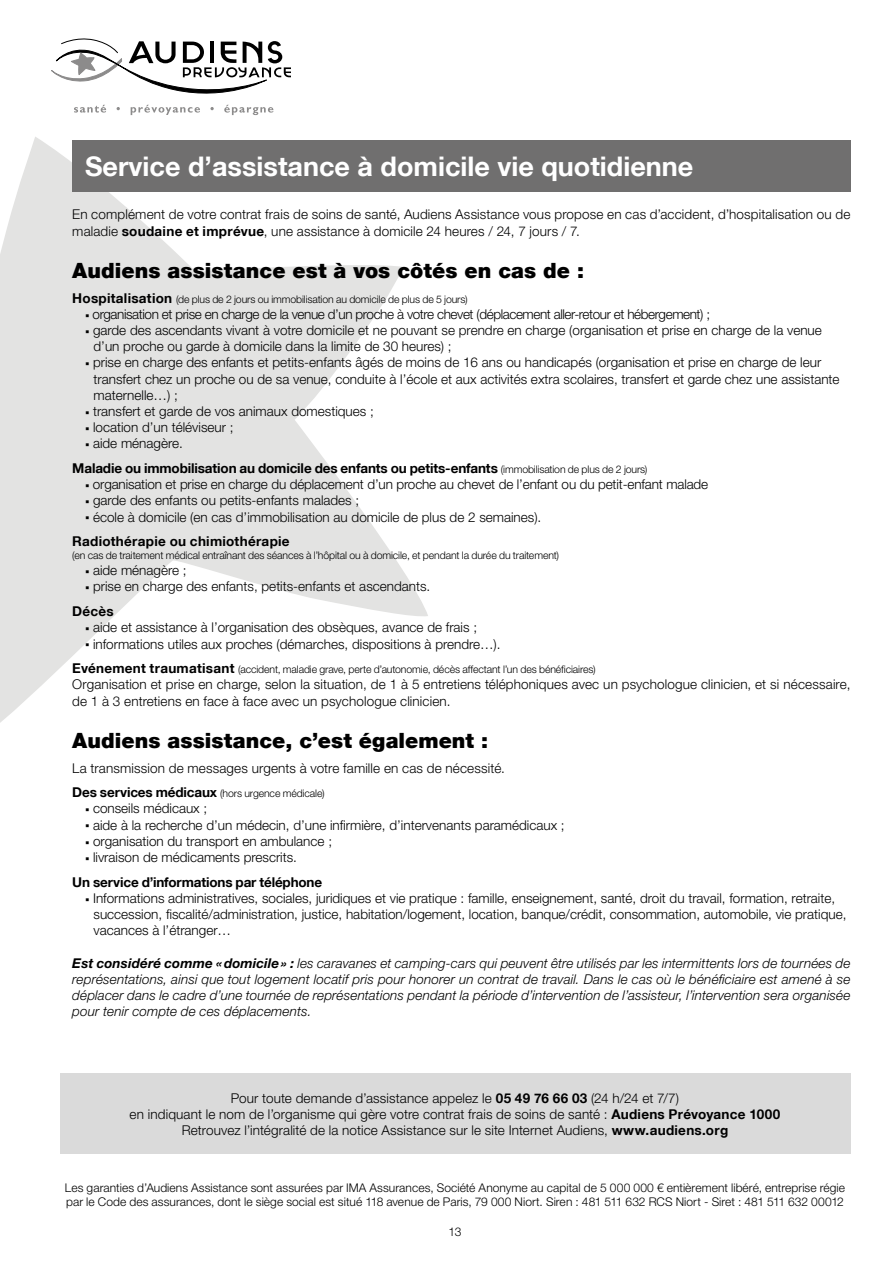
<style>
.page{position:relative;width:893px;height:1263px;background:#fff}
.page>*{position:absolute;margin:0;border:0;box-sizing:border-box;transform-origin:0 0}
.t1{font:700 27px "Helvetica Neue LT";color:#fff}
.t2{font:900 21px "Helvetica Neue LT";color:#000}
.t3{font:300 13.5px/16.2px "Helvetica Neue LT Std";color:#000}
.t4{font:italic 300 13.5px/16.2px "Helvetica Neue LT Std";letter-spacing:.01em;color:#000;text-align:justify}
.t5{font:700 13.5px "Helvetica Neue LT";letter-spacing:-.01em;color:#000}
.t6{font:700 13.5px "Helvetica Neue LT";letter-spacing:.02em;color:#000}
.t7{font:300 12px/14.4px "Helvetica Neue LT Std";letter-spacing:.005em;color:#000}
.t8{font:300 10.5px "Helvetica Neue LT Std";letter-spacing:-.01em;color:#000}
.s1{font-family:"Helvetica Neue LT";font-weight:700}
.s2{font-family:"Helvetica Neue LT";font-weight:700;font-size:13.5px}
.s3{font-family:"Helvetica Neue LT Std";font-weight:300;font-size:10.5px}
.s4{font-weight:700}
</style>
<div class="page">
<svg style="left:0;top:137px;width:428px;height:586px;fill:#e3e3e2"></svg>
<div style="left:60px;top:1074px;width:790px;height:80px;background:#dadada"></div>
<div style="left:72px;top:141px;width:778px;height:51px;background:#706f6f"></div>
<svg style="left:51px;top:38px;width:240px;height:77px"></svg>
<h1 class="t1" style="left:85px;top:157px;width:610px">Service d’assistance à domicile vie quotidienne</h1>
<p class="t3" style="left:72px;top:208px;width:780px">En complément de votre contrat frais de soins de santé, Audiens Assistance vous propose en cas d’accident, d’hospitalisation ou de maladie <span class="s1">soudaine et imprévue</span>, une assistance à domicile 24 heures / 24, 7 jours / 7.</p>
<h2 class="t2" style="left:72px;top:262px;width:513px">Audiens assistance est à vos côtés en cas de :</h2>
<p class="t8" style="left:72px;top:295px;width:397px"><span class="s2">Hospitalisation</span> (de plus de 2 jours ou immobilisation au domicile de plus de 5 jours)</p>
<p class="t3" style="left:93px;top:307px;width:748px">organisation et prise en charge de la venue d’un proche à votre chevet (déplacement aller-retour et hébergement) ;<br>garde des ascendants vivant à votre domicile et ne pouvant se prendre en charge (organisation et prise en charge de la venue d’un proche ou garde à domicile dans la limite de 30 heures) ;<br>prise en charge des enfants et petits-enfants âgés de moins de 16 ans ou handicapés (organisation et prise en charge de leur transfert chez un proche ou de sa venue, conduite à l’école et aux activités extra scolaires, transfert et garde chez une assistante maternelle…) ;<br>transfert et garde de vos animaux domestiques ;<br>location d’un téléviseur ;<br>aide ménagère.</p>
<p class="t5" style="left:72px;top:463px;width:577px">Maladie ou immobilisation au domicile des enfants ou petits-enfants <span class="s3">(immobilisation de plus de 2 jours)</span></p>
<p class="t3" style="left:93px;top:478px;width:617px">organisation et prise en charge du déplacement d’un proche au chevet de l’enfant ou du petit-enfant malade garde des enfants ou petits-enfants malades ;<br>école à domicile (en cas d’immobilisation au domicile de plus de 2 semaines).</p>
<p class="t6" style="left:72px;top:537px;width:219px">Radiothérapie ou chimiothérapie</p>
<p class="t8" style="left:72px;top:551px;width:488px">(en cas de traitement médical entraînant des séances à l’hôpital ou à domicile, et pendant la durée du traitement)</p>
<p class="t3" style="left:93px;top:564px;width:339px">aide ménagère ;<br>prise en charge des enfants, petits-enfants et ascendants.</p>
<p class="t5" style="left:72px;top:606px;width:43px">Décès</p>
<p class="t3" style="left:93px;top:621px;width:409px">aide et assistance à l’organisation des obsèques, avance de frais ; informations utiles aux proches (démarches, dispositions à prendre…).</p>
<p class="t8" style="left:72px;top:666px;width:525px"><span class="s2">Evénement traumatisant</span> (accident, maladie grave, perte d’autonomie, décès affectant l’un des bénéficiaires)</p>
<p class="t3" style="left:72px;top:678px;width:780px">Organisation et prise en charge, selon la situation, de 1 à 5 entretiens téléphoniques avec un psychologue clinicien, et si nécessaire, de 1 à 3 entretiens en face à face avec un psychologue clinicien.</p>
<h2 class="t2" style="left:72px;top:732px;width:417px">Audiens assistance, c’est également :</h2>
<p class="t3" style="left:72px;top:761px;width:434px">La transmission de messages urgents à votre famille en cas de nécessité.</p>
<p class="t8" style="left:72px;top:790px;width:254px"><span class="s2">Des services médicaux</span> (hors urgence médicale)</p>
<p class="t3" style="left:93px;top:802px;width:473px">conseils médicaux ;<br>aide à la recherche d’un médecin, d’une infirmière, d’intervenants paramédicaux ; organisation du transport en ambulance ;<br>livraison de médicaments prescrits.</p>
<p class="t5" style="left:72px;top:877px;width:251px">Un service d’informations par téléphone</p>
<p class="t3" style="left:93px;top:892px;width:755px">Informations administratives, sociales, juridiques et vie pratique : famille, enseignement, santé, droit du travail, formation, retraite, succession, fiscalité/administration, justice, habitation/logement, location, banque/crédit, consommation, automobile, vie pratique, vacances à l’étranger…</p>
<p class="t4" style="left:72px;top:956px;width:780px"><span class="s4">Est considéré comme « domicile » :</span> les caravanes et camping-cars qui peuvent être utilisés par les intermittents lors de tournées de représentations, ainsi que tout logement locatif pris pour honorer un contrat de travail. Dans le cas où le bénéficiaire est amené à se déplacer dans le cadre d’une tournée de représentations pendant la période d’intervention de l’assisteur, l’intervention sera organisée pour tenir compte de ces déplacements.</p>
<p class="t3" style="left:130px;top:1091px;width:652px;text-align:center">Pour toute demande d’assistance appelez le <span class="s1">05 49 76 66 03</span> (24 h/24 et 7/7)<br>en indiquant le nom de l’organisme qui gère votre contrat frais de soins de santé : <span class="s1">Audiens Prévoyance 1000<br></span>Retrouvez l’intégralité de la notice Assistance sur le site Internet Audiens, <span class="s1">www.audiens.org</span></p>
<p class="t7" style="left:65px;top:1182px;width:782px">Les garanties d’Audiens Assistance sont assurées par IMA Assurances, Société Anonyme au capital de 5 000 000 € entièrement libéré, entreprise régie par le Code des assurances, dont le siège social est situé 118 avenue de Paris, 79 000 Niort. Siren : 481 511 632 RCS Niort - Siret : 481 511 632 00012</p>
<p class="t7" style="left:449px;top:1226px;width:14px">13</p>
</div>
